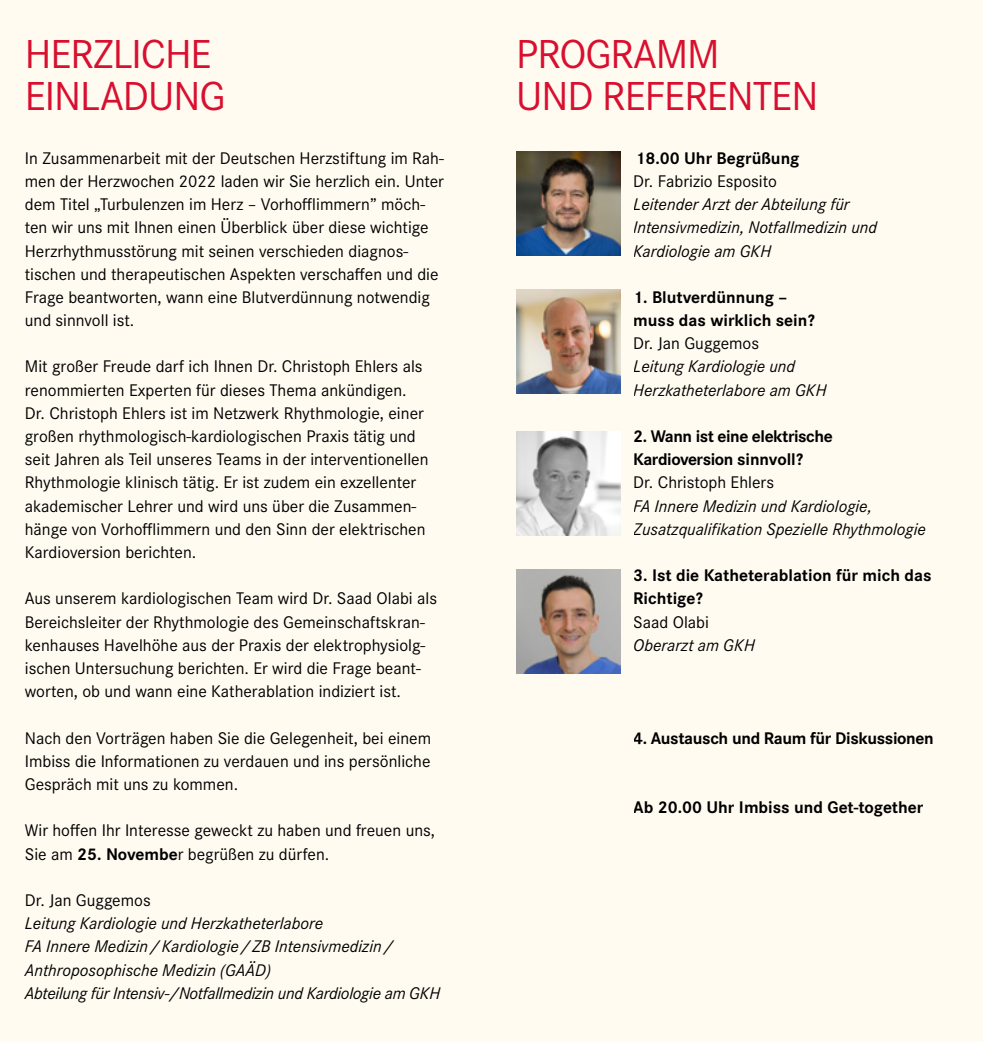
<style>
.page{position:relative;width:983px;height:1042px;background:#fff}
.page>*{position:absolute;margin:0;border:0;box-sizing:border-box;transform-origin:0 0}
.t1{font:42px/42px "Corporate S";letter-spacing:-.025em;color:#d80f2f}
.t2{font:17.5px/23.3px "Corporate S";color:#000}
.t3{font:italic 17.5px/23.3px "Corporate S";color:#000}
.t4{font:700 17.5px/23.1px "Corporate S";color:#000}
.t5{font:700 17.5px/23.1px "Corporate S";letter-spacing:-.025em;color:#000}
.t6{font:700 17.5px "Corporate S";letter-spacing:-.02em;color:#000}
.s1{font-weight:700}
</style>
<div class="page">
<div style="left:0;top:0;width:982px;height:1042px;background:#fffbf1"></div>
<img style="left:516px;top:151px;width:104px;height:104px">
<img style="left:516px;top:289px;width:104px;height:104px">
<img style="left:516px;top:431px;width:104px;height:104px">
<img style="left:516px;top:569px;width:104px;height:104px">
<h1 class="t1" style="left:25px;top:34px;width:202px">HERZLICHE<br>EINLADUNG</h1>
<h1 class="t1" style="left:516px;top:34px;width:303px">PROGRAMM<br>UND REFERENTEN</h1>
<p class="t2" style="left:25px;top:146px;width:420px">In Zusammenarbeit mit der Deutschen Herzstiftung im Rah&shy;men der Herzwochen 2022 laden wir Sie herzlich ein. Unter dem Titel „Turbulenzen im Herz – Vorhofflimmern” möch&shy;ten wir uns mit Ihnen einen Überblick über diese wichtige Herzrhythmusstörung mit seinen verschieden diagnos&shy;tischen und therapeutischen Aspekten verschaffen und die Frage beantworten, wann eine Blutverdünnung notwendig und sinnvoll ist.</p>
<p class="t2" style="left:25px;top:355px;width:405px">Mit großer Freude darf ich Ihnen Dr. Christoph Ehlers als renommierten Experten für dieses Thema ankündigen.<br>Dr. Christoph Ehlers ist im Netzwerk Rhythmologie, einer großen rhythmologisch-kardiologischen Praxis tätig und seit Jahren als Teil unseres Teams in der interventionellen Rhythmologie klinisch tätig. Er ist zudem ein exzellenter akademischer Lehrer und wird uns über die Zusammen&shy;hänge von Vorhofflimmern und den Sinn der elektrischen Kardioversion berichten.</p>
<p class="t2" style="left:25px;top:587px;width:413px">Aus unserem kardiologischen Team wird Dr. Saad Olabi als Bereichsleiter der Rhythmologie des Gemeinschaftskran&shy;kenhauses Havelhöhe aus der Praxis der elektrophysiolg&shy;ischen Untersuchung berichten. Er wird die Frage beant&shy;worten, ob und wann eine Katherablation indiziert ist.</p>
<p class="t2" style="left:25px;top:726px;width:407px;text-align:justify">Nach den Vorträgen haben Sie die Gelegenheit, bei einem Imbiss die Informationen zu verdauen und ins persönliche Gespräch mit uns zu kommen.</p>
<p class="t2" style="left:25px;top:819px;width:411px">Wir hoffen Ihr Interesse geweckt zu haben und freuen uns,<br>Sie am <span class="s1">25. Novembe</span>r begrüßen zu dürfen.</p>
<p class="t2" style="left:25px;top:888px;width:127px">Dr. Jan Guggemos</p>
<p class="t3" style="left:25px;top:912px;width:417px">Leitung Kardiologie und Herzkatheterlabore<br>FA Innere Medizin/Kardiologie/ZB Intensivmedizin/ Anthroposophische Medizin (GAÄD)<br>Abteilung für Intensiv-/Notfallmedizin und Kardiologie am GKH</p>
<p class="t4" style="left:635px;top:147px;width:166px">18.00 Uhr Begrüßung</p>
<p class="t2" style="left:633px;top:170px;width:145px">Dr. Fabrizio Esposito</p>
<p class="t3" style="left:633px;top:193px;width:245px">Leitender Arzt der Abteilung für<br>Intensivmedizin, Notfallmedizin und<br>Kardiologie am GKH</p>
<p class="t4" style="left:633px;top:286px;width:183px">1. Blutverdünnung – muss das wirklich sein?</p>
<p class="t2" style="left:633px;top:332px;width:127px">Dr. Jan Guggemos</p>
<p class="t3" style="left:633px;top:355px;width:195px">Leitung Kardiologie und<br>Herzkatheterlabore am GKH</p>
<p class="t5" style="left:633px;top:425px;width:201px">2. Wann ist eine elektrische<br>Kardioversion sinnvoll?</p>
<p class="t2" style="left:633px;top:471px;width:142px">Dr. Christoph Ehlers</p>
<p class="t3" style="left:633px;top:494px;width:294px">FA Innere Medizin und Kardiologie,<br>Zusatzqualifikation Spezielle Rhythmologie</p>
<p class="t4" style="left:633px;top:564px;width:300px">3. Ist die Katheterablation für mich das<br>Richtige?</p>
<p class="t2" style="left:633px;top:610px;width:77px">Saad Olabi</p>
<p class="t3" style="left:633px;top:633px;width:123px">Oberarzt am GKH</p>
<p class="t6" style="left:633px;top:728px;width:302px">4. Austausch und Raum für Diskussionen</p>
<p class="t4" style="left:633px;top:796px;width:292px">Ab 20.00 Uhr Imbiss und Get-together</p>
</div>
